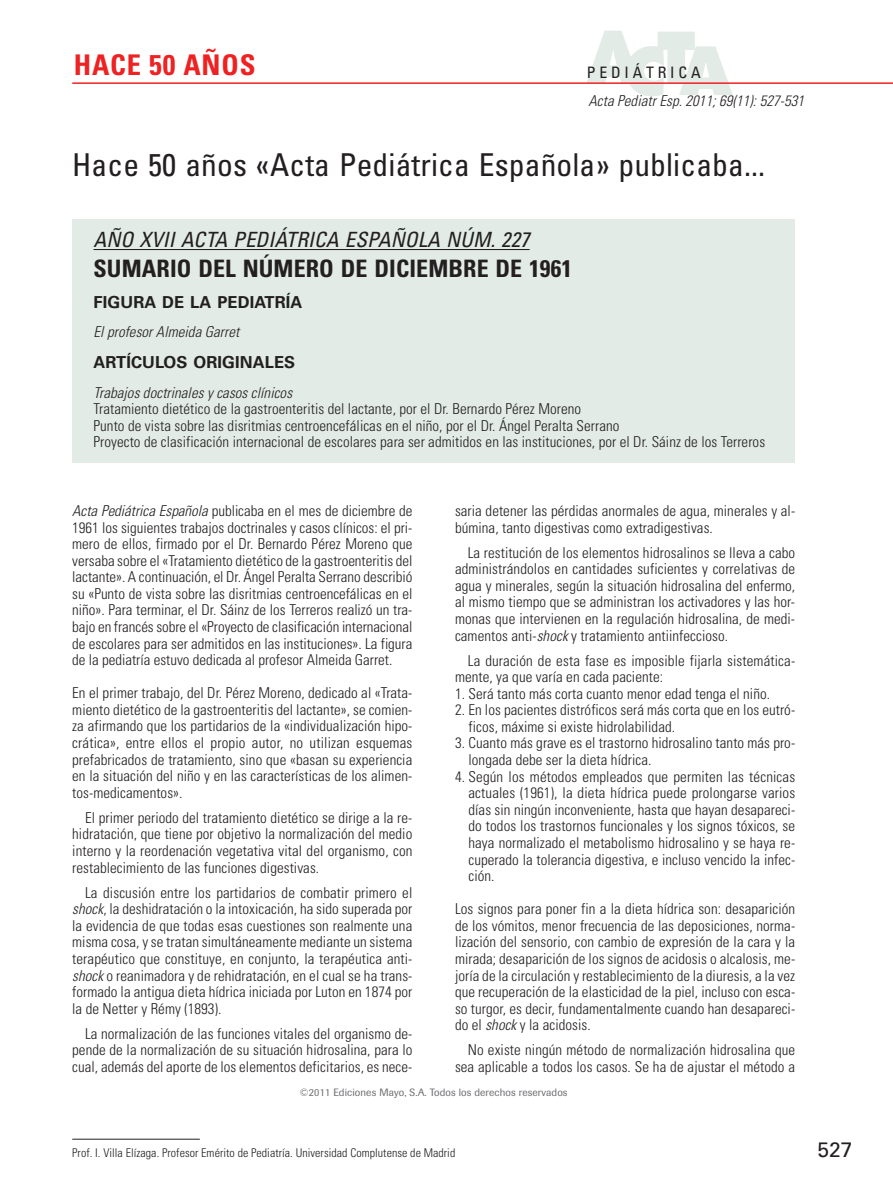
<style>
.page{position:relative;width:893px;height:1191px;background:#fff}
.page>*{position:absolute;margin:0;border:0;box-sizing:border-box;transform-origin:0 0}
.t1{font:condensed 31.5px "Univers LT Std";letter-spacing:.005em;color:#231f20}
.t2{font:700 condensed 28.5px "Univers LT Std";letter-spacing:.03em;color:#ee2123}
.t3{font:700 condensed 24px "Univers LT Std";letter-spacing:.005em;color:#231f20}
.t4{font:italic condensed 21px "Univers LT Std";letter-spacing:.005em;color:#231f20}
.t5{font:21px "Univers LT Std";color:#231f20}
.t6{font:700 16.5px "Univers LT Std";letter-spacing:.005em;color:#231f20}
.t7{font:condensed 15.75px "Univers";letter-spacing:.24em;color:#231f20}
.t8{font:300 condensed 15px/16.5px "Univers LT Std";letter-spacing:.005em;color:#231f20;text-align:justify}
.t9{font:italic 300 condensed 15px "Univers LT Std";letter-spacing:.005em;color:#231f20}
.t10{font:300 condensed 12px "Univers LT Std";letter-spacing:.005em;color:#231f20}
.t11{font:10.5px "Imago";letter-spacing:.01em;color:#6c6d70}
.s1{font-style:italic}
</style>
<div class="page">
<svg style="left:587px;top:31px;width:146px;height:65px"></svg>
<hr style="left:72px;top:82px;width:821px;height:2px;background:#ee2123">
<div style="left:72px;top:219px;width:723px;height:243px;background:#e2ebe6"></div>
<hr style="left:94px;top:249px;width:436px;height:1px;background:#231f20">
<hr style="left:72px;top:1138px;width:128px;height:1px;background:#231f20">
<h2 class="t2" style="left:74px;top:52px;width:183px">HACE 50 AÑOS</h2>
<p class="t7" style="left:587px;top:66px;width:115px">PEDIÁTRICA</p>
<p class="t9" style="left:588px;top:94px;width:217px">Acta Pediatr Esp. 2011; 69(11): 527-531</p>
<h1 class="t1" style="left:72px;top:150px;width:694px">Hace 50 años «Acta Pediátrica Española» publicaba...</h1>
<h3 class="t4" style="left:94px;top:230px;width:437px">AÑO XVII ACTA PEDIÁTRICA ESPAÑOLA NÚM. 227</h3>
<h3 class="t3" style="left:94px;top:257px;width:480px">SUMARIO DEL NÚMERO DE DICIEMBRE DE 1961</h3>
<p class="t6" style="left:94px;top:294px;width:210px">FIGURA DE LA PEDIATRÍA</p>
<p class="t9" style="left:94px;top:325px;width:147px">El profesor Almeida Garret</p>
<p class="t6" style="left:94px;top:354px;width:203px">ARTÍCULOS ORIGINALES</p>
<p class="t9" style="left:94px;top:385px;width:200px">Trabajos doctrinales y casos clínicos</p>
<p class="t8" style="left:94px;top:401px;width:673px;text-align:left">Tratamiento dietético de la gastroenteritis del lactante, por el Dr. Bernardo Pérez Moreno<br>Punto de vista sobre las disritmias centroencefálicas en el niño, por el Dr. Ángel Peralta Serrano<br>Proyecto de clasificación internacional de escolares para ser admitidos en las instituciones, por el Dr. Sáinz de los Terreros</p>
<p class="t8" style="left:72px;top:503px;width:342px"><span class="s1">Acta Pediátrica Española</span> publicaba en el mes de diciembre de 1961 los siguientes trabajos doctrinales y casos clínicos: el pri&shy;mero de ellos, firmado por el Dr. Bernardo Pérez Moreno que versaba sobre el «Tratamiento dietético de la gastroenteritis del lactante». A continuación, el Dr. Ángel Peralta Serrano describió su «Punto de vista sobre las disritmias centroencefálicas en el niño». Para terminar, el Dr. Sáinz de los Terreros realizó un tra&shy;bajo en francés sobre el «Proyecto de clasificación internacional de escolares para ser admitidos en las instituciones». La figura de la pediatría estuvo dedicada al profesor Almeida Garret.</p>
<p class="t8" style="left:72px;top:685px;width:342px">En el primer trabajo, del Dr. Pérez Moreno, dedicado al «Trata&shy;miento dietético de la gastroenteritis del lactante», se comien&shy;za afirmando que los partidarios de la «individualización hipo&shy;crática», entre ellos el propio autor, no utilizan esquemas prefabricados de tratamiento, sino que «basan su experiencia en la situación del niño y en las características de los alimen&shy;tos-medicamentos».</p>
<p class="t8" style="left:72px;top:810px;width:342px;text-indent:13px">El primer periodo del tratamiento dietético se dirige a la re&shy;hidratación, que tiene por objetivo la normalización del medio interno y la reordenación vegetativa vital del organismo, con restablecimiento de las funciones digestivas.</p>
<p class="t8" style="left:72px;top:885px;width:342px;text-indent:13px">La discusión entre los partidarios de combatir primero el <span class="s1">shock</span>, la deshidratación o la intoxicación, ha sido superada por la evidencia de que todas esas cuestiones son realmente una misma cosa, y se tratan simultáneamente mediante un sistema terapéutico que constituye, en conjunto, la terapéutica anti&shy;<span class="s1">shock</span> o reanimadora y de rehidratación, en el cual se ha trans&shy;formado la antigua dieta hídrica iniciada por Luton en 1874 por la de Netter y Rémy (1893).</p>
<p class="t8" style="left:72px;top:1026px;width:342px;text-indent:13px">La normalización de las funciones vitales del organismo de&shy;pende de la normalización de su situación hidrosalina, para lo cual, además del aporte de los elementos deficitarios, es nece-</p>
<p class="t8" style="left:455px;top:503px;width:342px">saria detener las pérdidas anormales de agua, minerales y al&shy;búmina, tanto digestivas como extradigestivas.</p>
<p class="t8" style="left:455px;top:545px;width:342px;text-indent:13px">La restitución de los elementos hidrosalinos se lleva a cabo administrándolos en cantidades suficientes y correlativas de agua y minerales, según la situación hidrosalina del enfermo, al mismo tiempo que se administran los activadores y las hor&shy;monas que intervienen en la regulación hidrosalina, de medi&shy;camentos anti-<span class="s1">shock</span> y tratamiento antiinfeccioso.</p>
<p class="t8" style="left:455px;top:653px;width:342px;text-indent:13px">La duración de esta fase es imposible fijarla sistemática&shy;mente, ya que varía en cada paciente:</p>
<p class="t8" style="left:455px;top:686px;width:317px">1. Será tanto más corta cuanto menor edad tenga el niño.</p>
<p class="t8" style="left:468px;top:702px;width:328px;text-indent:-14px">2. En los pacientes distróficos será más corta que en los eutró&shy;ficos, máxime si existe hidrolabilidad.</p>
<p class="t8" style="left:468px;top:736px;width:328px;text-indent:-14px">3. Cuanto más grave es el trastorno hidrosalino tanto más pro&shy;longada debe ser la dieta hídrica.</p>
<p class="t8" style="left:468px;top:769px;width:328px;text-indent:-14px">4. Según los métodos empleados que permiten las técnicas actuales (1961), la dieta hídrica puede prolongarse varios días sin ningún inconveniente, hasta que hayan desapareci&shy;do todos los trastornos funcionales y los signos tóxicos, se haya normalizado el metabolismo hidrosalino y se haya re&shy;cuperado la tolerancia digestiva, e incluso vencido la infec&shy;ción.</p>
<p class="t8" style="left:455px;top:901px;width:342px">Los signos para poner fin a la dieta hídrica son: desaparición de los vómitos, menor frecuencia de las deposiciones, norma&shy;lización del sensorio, con cambio de expresión de la cara y la mirada; desaparición de los signos de acidosis o alcalosis, me&shy;joría de la circulación y restablecimiento de la diuresis, a la vez que recuperación de la elasticidad de la piel, incluso con esca&shy;so turgor, es decir, fundamentalmente cuando han desapareci&shy;do el <span class="s1">shock</span> y la acidosis.</p>
<p class="t8" style="left:455px;top:1042px;width:342px;text-align:right">No existe ningún método de normalización hidrosalina que sea aplicable a todos los casos. Se ha de ajustar el método a</p>
<p class="t11" style="left:300px;top:1088px;width:269px">©2011 Ediciones Mayo, S.A. Todos los derechos reservados</p>
<p class="t10" style="left:72px;top:1146px;width:385px">Prof. I. Villa Elízaga. Profesor Emérito de Pediatría. Universidad Complutense de Madrid</p>
<h3 class="t5" style="left:817px;top:1139px;width:37px">527</h3>
</div>
